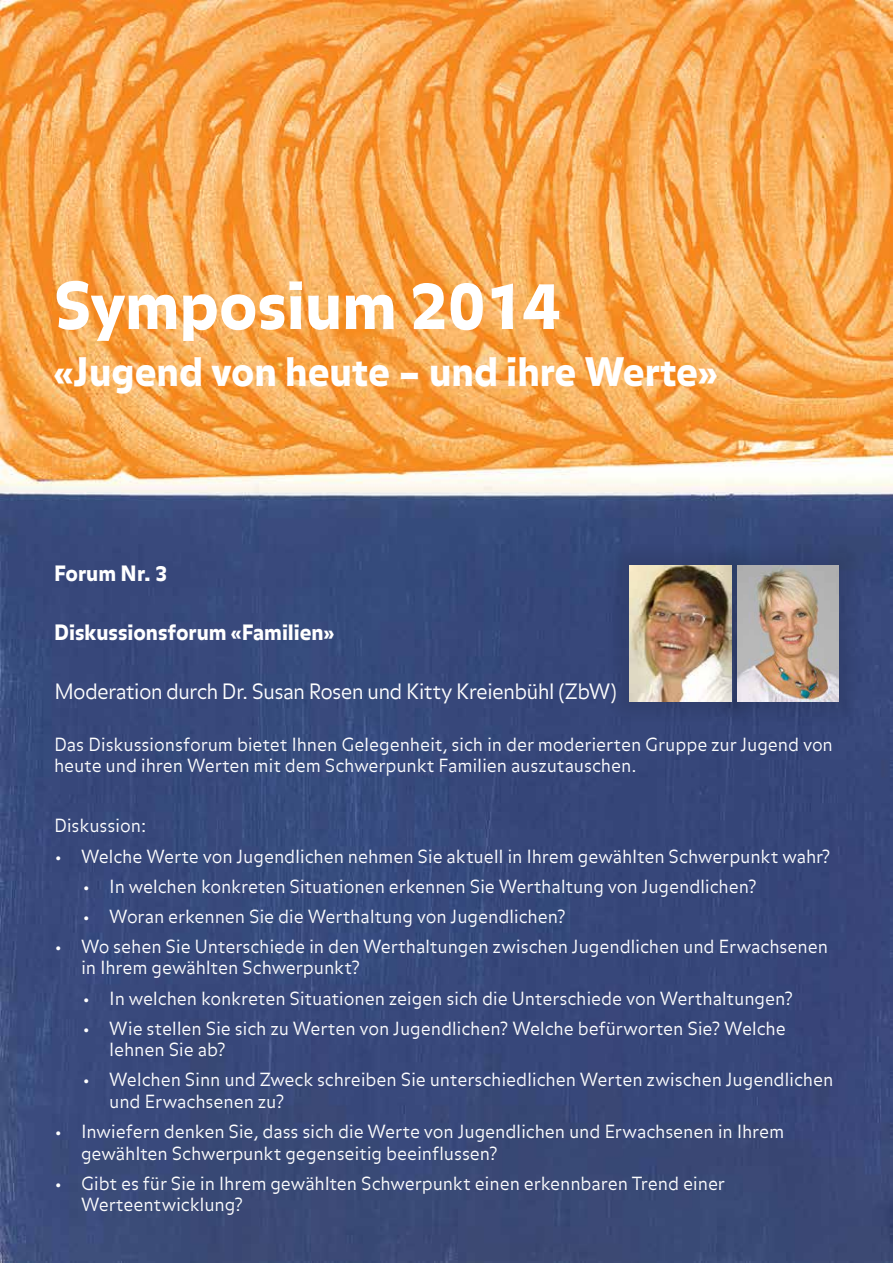
<style>
.page{position:relative;width:893px;height:1263px;background:#fff}
.page>*{position:absolute;margin:0;border:0;box-sizing:border-box;transform-origin:0 0}
.t1{font:700 64.5px "Balance";color:#fff}
.t2{font:700 39px "Balance";color:#fff}
.t3{font:300 21px "Balance";letter-spacing:-.04em;color:#fff}
.t4{font:700 21px "Balance";color:#fff}
.t5{font:300 18px/21.6px "Balance";letter-spacing:-.01em;color:#fff}
</style>
<div class="page">
<img style="left:0;top:0;width:893px;height:1263px">
<div style="left:608px;top:544px;width:144px;height:179px;background:#334373"></div>
<img style="left:629px;top:566px;width:87px;height:136px">
<div style="left:716px;top:544px;width:144px;height:179px;background:#000;opacity:.2"></div>
<img style="left:737px;top:566px;width:102px;height:136px">
<h1 class="t1" style="left:54px;top:268px;width:508px">Symposium 2014</h1>
<h2 class="t2" style="left:54px;top:349px;width:665px">«Jugend von heute – und ihre Werte»</h2>
<p class="t4" style="left:54px;top:561px;width:115px">Forum Nr. 3</p>
<p class="t4" style="left:54px;top:620px;width:282px">Diskussionsforum «Familien»</p>
<p class="t3" style="left:54px;top:679px;width:565px">Moderation durch Dr. Susan Rosen und Kitty Kreienbühl (ZbW)</p>
<p class="t5" style="left:54px;top:734px;width:780px">Das Diskussionsforum bietet Ihnen Gelegenheit, sich in der moderierten Gruppe zur Jugend von heute und ihren Werten mit dem Schwerpunkt Familien auszutauschen.</p>
<p class="t5" style="left:54px;top:816px;width:94px">Diskussion:</p>
<p class="t5" style="left:54px;top:846px;width:778px">• Welche Werte von Jugendlichen nehmen Sie aktuell in Ihrem gewählten Schwerpunkt wahr?</p>
<p class="t5" style="left:82px;top:876px;width:676px">• In welchen konkreten Situationen erkennen Sie Werthaltung von Jugendlichen?</p>
<p class="t5" style="left:82px;top:907px;width:485px">• Woran erkennen Sie die Werthaltung von Jugendlichen?</p>
<p class="t5" style="left:81px;top:937px;width:749px;text-indent:-27px">• Wo sehen Sie Unterschiede in den Werthaltungen zwischen Jugendlichen und Erwachsenen in Ihrem gewählten Schwerpunkt?</p>
<p class="t5" style="left:82px;top:988px;width:712px">• In welchen konkreten Situationen zeigen sich die Unterschiede von Werthaltungen?</p>
<p class="t5" style="left:109px;top:1018px;width:678px;text-indent:-27px">• Wie stellen Sie sich zu Werten von Jugendlichen? Welche befürworten Sie? Welche lehnen Sie ab?</p>
<p class="t5" style="left:109px;top:1070px;width:726px;text-indent:-27px">• Welchen Sinn und Zweck schreiben Sie unterschiedlichen Werten zwischen Jugendlichen und Erwachsenen zu?</p>
<p class="t5" style="left:81px;top:1122px;width:705px;text-indent:-27px">• Inwiefern denken Sie, dass sich die Werte von Jugendlichen und Erwachsenen in Ihrem gewählten Schwerpunkt gegenseitig beeinflussen?</p>
<p class="t5" style="left:81px;top:1174px;width:645px;text-indent:-27px">• Gibt es für Sie in Ihrem gewählten Schwerpunkt einen erkennbaren Trend einer<br>Werteentwicklung?</p>
</div>
